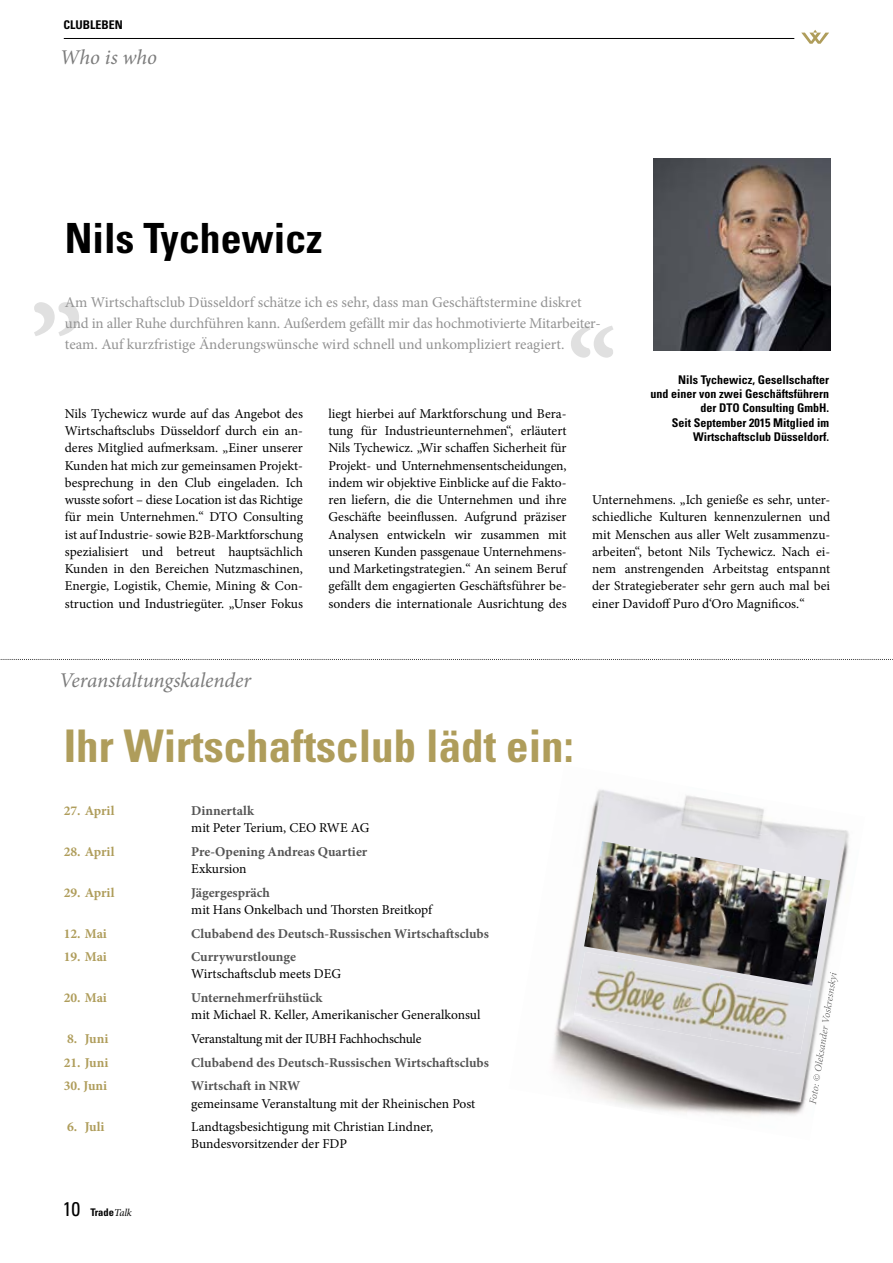
<style>
.page{position:relative;width:893px;height:1263px;background:#fff}
.page>*{position:absolute;margin:0;border:0;box-sizing:border-box;transform-origin:0 0}
.t1{font:700 112.5px "Minion Pro";color:#e0e0e0}
.t2{font:700 condensed 45px "Univers";color:#af9d5b}
.t3{font:700 condensed 41.7px "Univers";color:#000}
.t4{font:italic 21px "Minion Pro";letter-spacing:-.01em;color:#7c7c7c}
.t5{font:15px/21px "Minion Pro";letter-spacing:-.005em;color:#939393}
.t6{font:13.5px/17.2px "Minion Pro";color:#000;text-align:justify}
.t7{font:700 13.5px "Minion Pro";color:#555}
.t8{font:700 13.5px "Minion Pro";color:#af9d5b}
.t9{font:13.5px "Minion Pro";letter-spacing:-.02em;color:#000}
.t10{font:700 condensed 12px/14.4px "Univers";color:#000;text-align:right}
.t11{font:700 condensed 10.5px "Univers";color:#000}
.s1{font-weight:400;font-size:19.95px}
.s2{font-family:"Minion Pro";font-weight:400;font-style:italic;font-stretch:normal}
</style>
<div class="page">
<hr style="left:64px;top:38px;width:730px;height:1px;background:#000">
<svg style="left:801px;top:30px;width:28px;height:14px"></svg>
<svg style="left:0;top:659px;width:893px;height:1px"></svg>
<img style="left:654px;top:158px;width:176px;height:192px">
<img style="left:553px;top:789px;width:296px;height:327px">
<img style="left:808px;top:972px;width:30px;height:132px">
<img style="left:584px;top:841px;width:246px;height:144px">
<img style="left:574px;top:952px;width:147px;height:86px">
<img style="left:710px;top:975px;width:101px;height:79px">
<p class="t10" style="left:64px;top:18px;width:61px">CLUBLEBEN</p>
<h3 class="t4" style="left:60px;top:43px;width:99px">Who is who</h3>
<h3 class="t3" style="left:65px;top:212px;width:259px">Nils Tychewicz</h3>
<p class="t5" style="left:65px;top:292px;width:537px">Am Wirtschaftsclub Düsseldorf schätze ich es sehr, dass man Geschäftstermine diskret und in aller Ruhe durchführen kann. Außerdem gefällt mir das hochmotivierte Mitarbeiter&shy;team. Auf kurzfristige Änderungswünsche wird schnell und unkompliziert reagiert.</p>
<h1 class="t1" style="left:30px;top:204px;width:54px">„</h1>
<h1 class="t1" style="left:568px;top:291px;width:52px">“</h1>
<p class="t6" style="left:65px;top:405px;width:240px">Nils Tychewicz wurde auf das Angebot des Wirtschaftsclubs Düsseldorf durch ein an&shy;deres Mitglied aufmerksam. „Einer unserer Kunden hat mich zur gemeinsamen Projekt&shy;besprechung in den Club eingeladen. Ich wusste sofort – diese Location ist das Richtige für mein Unternehmen.“ DTO Consulting ist auf Industrie- sowie B2B-Marktforschung spezialisiert und betreut hauptsächlich Kunden in den Bereichen Nutzmaschinen, Energie, Logistik, Chemie, Mining &amp; Con&shy;struction und Industriegüter. „Unser Fokus</p>
<p class="t6" style="left:328px;top:405px;width:240px">liegt hierbei auf Marktforschung und Bera&shy;tung für Industrieunternehmen“, erläutert Nils Tychewicz. „Wir schaffen Sicherheit für Projekt- und Unternehmensentscheidungen, indem wir objektive Einblicke auf die Fakto&shy;ren liefern, die die Unternehmen und ihre Geschäfte beeinflussen. Aufgrund präziser Analysen entwickeln wir zusammen mit unseren Kunden passgenaue Unternehmens&shy;und Marketingstrategien.“ An seinem Beruf gefällt dem engagierten Geschäftsführer be&shy;sonders die internationale Ausrichtung des</p>
<p class="t10" style="left:650px;top:372px;width:180px">Nils Tychewicz, Gesellschafter<br>und einer von zwei Geschäftsführern der DTO Consulting GmbH.<br>Seit September 2015 Mitglied im<br>Wirtschaftsclub Düsseldorf.</p>
<p class="t6" style="left:592px;top:491px;width:240px">Unternehmens. „Ich genieße es sehr, unter&shy;schiedliche Kulturen kennenzulernen und mit Menschen aus aller Welt zusammenzu&shy;arbeiten“, betont Nils Tychewicz. Nach ei&shy;nem anstrengenden Arbeitstag entspannt der Strategieberater sehr gern auch mal bei einer Davidoff Puro d‘Oro Magnificos.“</p>
<h3 class="t4" style="left:59px;top:666px;width:193px">Veranstaltungskalender</h3>
<h2 class="t2" style="left:64px;top:718px;width:511px">Ihr Wirtschaftsclub lädt ein:</h2>
<p class="t8" style="left:64px;top:801px;width:52px">27. April</p>
<p class="t7" style="left:191px;top:801px;width:64px">Dinnertalk</p>
<p class="t6" style="left:191px;top:819px;width:180px">mit Peter Terium, CEO RWE AG</p>
<p class="t8" style="left:64px;top:842px;width:52px">28. April</p>
<p class="t7" style="left:191px;top:842px;width:178px">Pre-Opening Andreas Quartier</p>
<p class="t6" style="left:191px;top:860px;width:57px">Exkursion</p>
<p class="t8" style="left:64px;top:883px;width:52px">29. April</p>
<p class="t7" style="left:191px;top:883px;width:80px">Jägergespräch</p>
<p class="t6" style="left:191px;top:901px;width:242px">mit Hans Onkelbach und Thorsten Breitkopf</p>
<p class="t8" style="left:64px;top:924px;width:45px">12. Mai</p>
<p class="t7" style="left:191px;top:924px;width:299px">Clubabend des Deutsch-Russischen Wirtschaftsclubs</p>
<p class="t8" style="left:64px;top:947px;width:45px">19. Mai</p>
<p class="t7" style="left:191px;top:947px;width:106px">Currywurstlounge</p>
<p class="t6" style="left:191px;top:965px;width:151px">Wirtschaftsclub meets DEG</p>
<p class="t8" style="left:64px;top:988px;width:45px">20. Mai</p>
<p class="t7" style="left:191px;top:988px;width:133px">Unternehmerfrühstück</p>
<p class="t6" style="left:191px;top:1006px;width:291px">mit Michael R. Keller, Amerikanischer Generalkonsul</p>
<p class="t8" style="left:67px;top:1029px;width:43px">8. Juni</p>
<p class="t9" style="left:191px;top:1030px;width:232px">Veranstaltung mit der IUBH Fachhochschule</p>
<p class="t8" style="left:64px;top:1053px;width:46px">21. Juni</p>
<p class="t7" style="left:191px;top:1053px;width:299px">Clubabend des Deutsch-Russischen Wirtschaftsclubs</p>
<p class="t8" style="left:64px;top:1076px;width:45px">30. Juni</p>
<p class="t7" style="left:191px;top:1076px;width:111px">Wirtschaft in NRW</p>
<p class="t6" style="left:191px;top:1094px;width:286px">gemeinsame Veranstaltung mit der Rheinischen Post</p>
<p class="t8" style="left:67px;top:1117px;width:39px">6. Juli</p>
<p class="t6" style="left:191px;top:1118px;width:244px">Landtagsbesichtigung mit Christian Lindner,<br>Bundesvorsitzender der FDP</p>
<p class="t11" style="left:63px;top:1206px;width:71px"><span class="s1">10</span> Trade<span class="s2">Talk</span></p>
</div>
